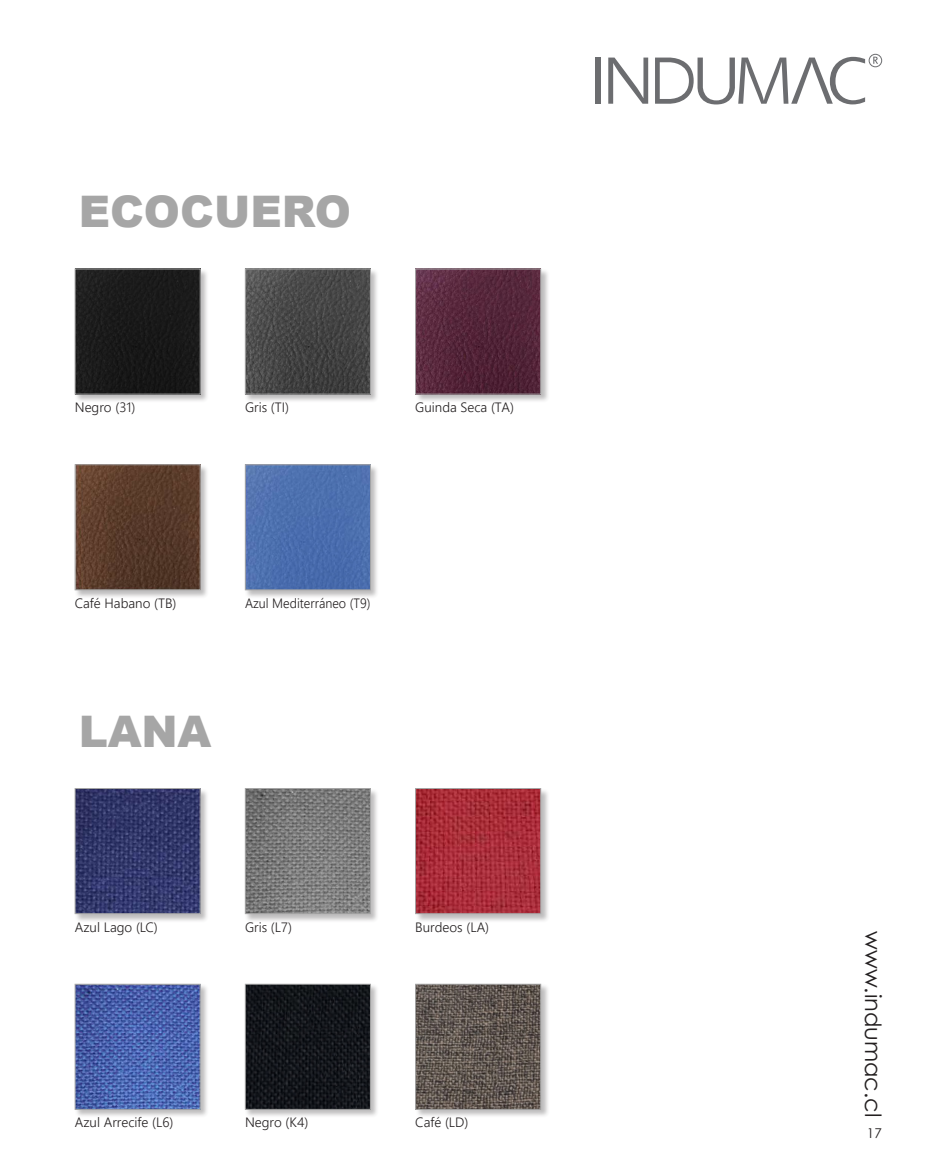
<style>
.page{position:relative;width:936px;height:1170px;background:#fff}
.page>*{position:absolute;margin:0;border:0;box-sizing:border-box;transform-origin:0 0}
.t1{font:900 43.5px "Arial";color:#a6a6a6}
.t2{font:22.5px "Century Gothic";color:#231f20}
.t3{font:300 13.5px "Yu Gothic UI";color:#231f20}
.t4{font:300 13.5px "Yu Gothic UI";color:#231f20;scale:.94 1}
.t5{font:13.5px "Century Gothic";color:#231f20}
</style>
<div class="page">
<svg style="left:873px;top:57px;width:5px;height:7px"></svg>
<div style="left:868px;top:54px;width:13px;height:13px;border:1px solid #6c6d70;border-radius:50%"></div>
<div style="left:595px;top:58px;width:6px;height:46px;background:#6c6d70"></div>
<svg style="left:655px;top:57px;width:210px;height:47px"></svg>
<svg style="left:608px;top:58px;width:40px;height:46px"></svg>
<div style="left:74px;top:268px;width:135px;height:135px;background:#231f20;opacity:.3"></div>
<div style="left:77px;top:271px;width:121px;height:121px;background:#1a1a1a"></div>
<div style="left:74px;top:464px;width:135px;height:135px;background:#231f20;opacity:.3"></div>
<img style="left:77px;top:466px;width:121px;height:122px">
<div style="left:75px;top:464px;width:125px;height:126px;border:1px solid #a6a6a6"></div>
<div style="left:244px;top:268px;width:135px;height:135px;background:#231f20;opacity:.3"></div>
<img style="left:247px;top:271px;width:122px;height:121px">
<div style="left:245px;top:269px;width:126px;height:125px;border:1px solid #a6a6a6"></div>
<div style="left:244px;top:464px;width:135px;height:135px;background:#231f20;opacity:.3"></div>
<img style="left:247px;top:466px;width:122px;height:122px">
<div style="left:245px;top:464px;width:126px;height:126px;border:1px solid #a6a6a6"></div>
<div style="left:415px;top:268px;width:135px;height:135px;background:#231f20;opacity:.3"></div>
<img style="left:417px;top:271px;width:122px;height:121px">
<div style="left:415px;top:269px;width:126px;height:125px;border:1px solid #a6a6a6"></div>
<div style="left:74px;top:787px;width:135px;height:135px;background:#231f20;opacity:.3"></div>
<img style="left:77px;top:790px;width:121px;height:121px">
<div style="left:75px;top:788px;width:125px;height:125px;border:1px solid #a6a6a6"></div>
<div style="left:74px;top:983px;width:135px;height:135px;background:#231f20;opacity:.3"></div>
<img style="left:77px;top:985px;width:121px;height:122px">
<div style="left:75px;top:983px;width:125px;height:126px;border:1px solid #a6a6a6"></div>
<div style="left:244px;top:787px;width:135px;height:135px;background:#231f20;opacity:.3"></div>
<img style="left:247px;top:790px;width:122px;height:121px">
<div style="left:245px;top:788px;width:126px;height:125px;border:1px solid #a6a6a6"></div>
<div style="left:244px;top:983px;width:135px;height:135px;background:#231f20;opacity:.3"></div>
<img style="left:247px;top:985px;width:122px;height:122px">
<div style="left:245px;top:983px;width:126px;height:126px;border:1px solid #a6a6a6"></div>
<div style="left:415px;top:983px;width:135px;height:135px;background:#231f20;opacity:.3"></div>
<img style="left:417px;top:985px;width:122px;height:122px">
<div style="left:415px;top:983px;width:126px;height:126px;border:1px solid #a6a6a6"></div>
<div style="left:415px;top:787px;width:135px;height:135px;background:#231f20;opacity:.3"></div>
<img style="left:417px;top:790px;width:122px;height:121px">
<div style="left:415px;top:788px;width:126px;height:125px;border:1px solid #a6a6a6"></div>
<p class="t1" style="left:79px;top:180px;width:274px">ECOCUERO</p>
<p class="t3" style="left:75px;top:394px;width:62px">Negro (31)</p>
<p class="t3" style="left:245px;top:394px;width:46px">Gris (TI)</p>
<p class="t3" style="left:415px;top:394px;width:100px">Guinda Seca (TA)</p>
<p class="t3" style="left:75px;top:590px;width:103px">Café Habano (TB)</p>
<p class="t4" style="left:245px;top:590px;width:135px">Azul Mediterráneo (T9)</p>
<p class="t1" style="left:79px;top:699px;width:134px">LANA</p>
<p class="t3" style="left:75px;top:914px;width:84px">Azul Lago (LC)</p>
<p class="t3" style="left:245px;top:914px;width:48px">Gris (L7)</p>
<p class="t3" style="left:415px;top:914px;width:75px">Burdeos (LA)</p>
<p class="t3" style="left:75px;top:1109px;width:100px">Azul Arrecife (L6)</p>
<p class="t3" style="left:245px;top:1109px;width:65px">Negro (K4)</p>
<p class="t3" style="left:415px;top:1109px;width:55px">Café (LD)</p>
<p class="t2" style="left:888px;top:931px;width:187px;rotate:90deg">www.indumac.cl</p>
<p class="t5" style="left:866px;top:1123px;width:16px">17</p>
</div>
